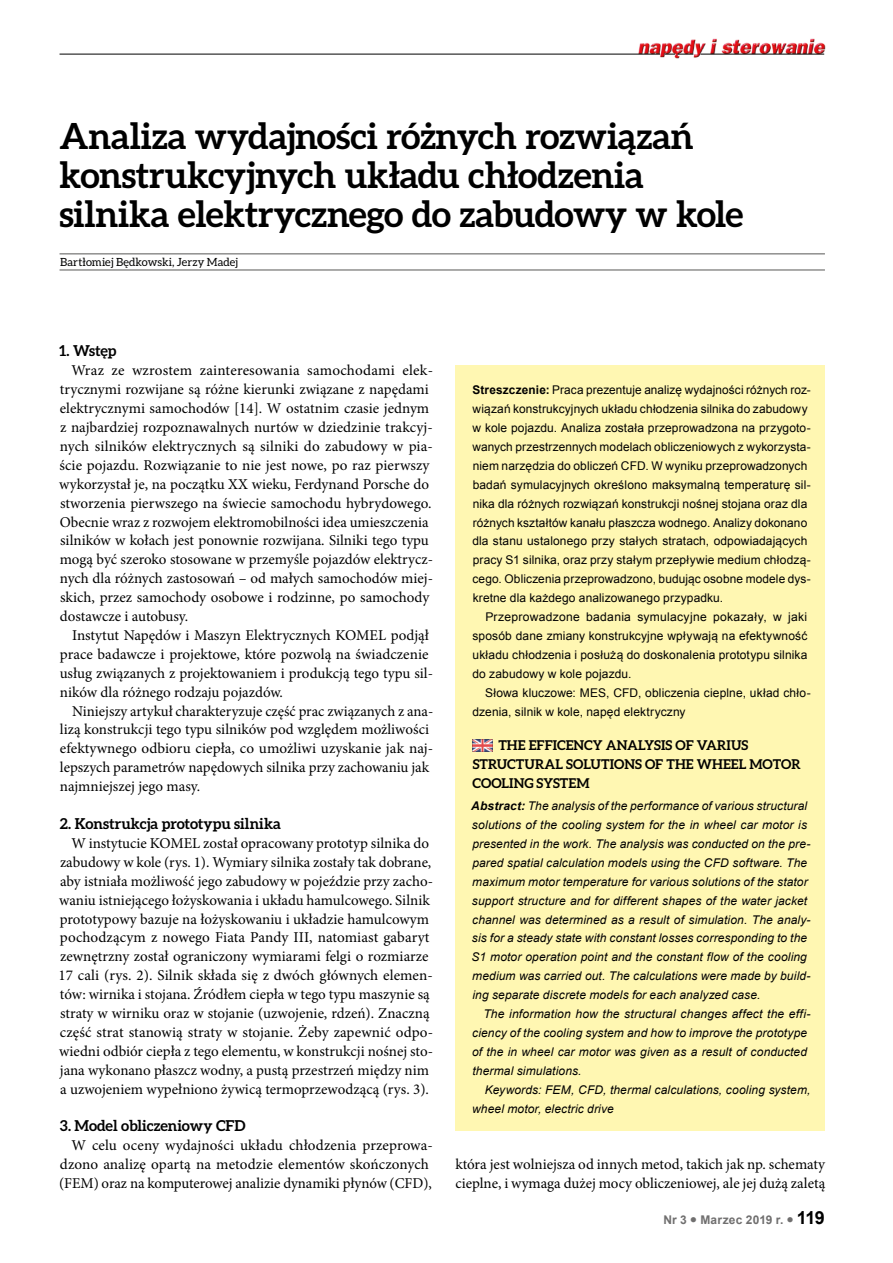
<style>
.page{position:relative;width:893px;height:1263px;background:#fff}
.page>*{position:absolute;margin:0;border:0;box-sizing:border-box;transform-origin:0 0}
.t1{font:700 36px/39px "Aleo";letter-spacing:-.01em;color:#000}
.t2{font:15px/18.9px "Minion Pro";color:#000}
.t3{font:700 15px "Aleo";color:#000}
.t4{font:700 13.5px/18.9px "Aleo";letter-spacing:.005em;color:#000}
.t5{font:12px/18.9px "Arial";letter-spacing:.01em;color:#000}
.t6{font:italic 12px/18.9px "Arial";letter-spacing:.01em;color:#000}
.t7{font:700 12px "Arial";letter-spacing:.02em;color:#706f6f}
.t8{font:11.25px "Aleo";letter-spacing:.005em;color:#000}
.s1{font-weight:700}
.s2{font-size:18px;color:#000}
</style>
<div class="page">
<img style="left:636px;top:38px;width:190px;height:21px">
<hr style="left:60px;top:54px;width:600px;height:1px;background:#000">
<svg style="left:665px;top:54px;width:28px;height:1px"></svg>
<hr style="left:700px;top:54px;width:124px;height:1px;background:#000">
<hr style="left:60px;top:254px;width:765px;height:1px;background:#575756">
<hr style="left:60px;top:270px;width:765px;height:1px;background:#575756">
<div style="left:455px;top:365px;width:370px;height:766px;background:#fff7b2"></div>
<img style="left:473px;top:739px;width:19px;height:12px">
<h1 class="t1" style="left:60px;top:115px;width:685px">Analiza wydajności różnych rozwiązań konstrukcyjnych układu chłodzenia silnika elektrycznego do zabudowy w kole</h1>
<p class="t8" style="left:60px;top:255px;width:179px">Bartłomiej Będkowski, Jerzy Madej</p>
<p class="t3" style="left:59px;top:342px;width:59px">1. Wstęp</p>
<p class="t2" style="left:59px;top:361px;width:375px;text-indent:12px">Wraz ze wzrostem zainteresowania samochodami elek&shy;trycznymi rozwijane są różne kierunki związane z napędami elektrycznymi samochodów [14]. W ostatnim czasie jednym z najbardziej rozpoznawalnych nurtów w dziedzinie trakcyj&shy;nych silników elektrycznych są silniki do zabudowy w pia&shy;ście pojazdu. Rozwiązanie to nie jest nowe, po raz pierwszy wykorzystał je, na początku XX wieku, Ferdynand Porsche do stworzenia pierwszego na świecie samochodu hybrydowego.<br>Obecnie wraz z rozwojem elektromobilności idea umieszczenia silników w kołach jest ponownie rozwijana. Silniki tego typu mogą być szeroko stosowane w przemyśle pojazdów elektrycz&shy;nych dla różnych zastosowań – od małych samochodów miej&shy;skich, przez samochody osobowe i rodzinne, po samochody dostawcze i autobusy.</p>
<p class="t2" style="left:60px;top:626px;width:375px;text-indent:12px">Instytut Napędów i Maszyn Elektrycznych KOMEL podjął prace badawcze i projektowe, które pozwolą na świadczenie usług związanych z projektowaniem i produkcją tego typu sil&shy;ników dla różnego rodzaju pojazdów.</p>
<p class="t2" style="left:60px;top:701px;width:375px;text-indent:12px">Niniejszy artykuł charakteryzuje część prac związanych z ana&shy;lizą konstrukcji tego typu silników pod względem możliwości efektywnego odbioru ciepła, co umożliwi uzyskanie jak naj&shy;lepszych parametrów napędowych silnika przy zachowaniu jak najmniejszej jego masy.</p>
<p class="t3" style="left:60px;top:815px;width:223px">2. Konstrukcja prototypu silnika</p>
<p class="t2" style="left:58px;top:834px;width:376px;text-align:center">W instytucie KOMEL został opracowany prototyp silnika do zabudowy w kole (rys. 1). Wymiary silnika zostały tak dobrane, aby istniała możliwość jego zabudowy w pojeździe przy zacho&shy;waniu istniejącego łożyskowania i układu hamulcowego. Silnik prototypowy bazuje na łożyskowaniu i układzie hamulcowym pochodzącym z nowego Fiata Pandy III, natomiast gabaryt zewnętrzny został ograniczony wymiarami felgi o rozmiarze 17 cali (rys. 2). Silnik składa się z dwóch głównych elemen&shy;tów: wirnika i stojana. Źródłem ciepła w tego typu maszynie są straty w wirniku oraz w stojanie (uzwojenie, rdzeń). Znaczną część strat stanowią straty w stojanie. Żeby zapewnić odpo&shy;wiedni odbiór ciepła z tego elementu, w konstrukcji nośnej sto&shy;jana wykonano płaszcz wodny, a pustą przestrzeń między nim a uzwojeniem wypełniono żywicą termoprzewodzącą (rys. 3).</p>
<p class="t3" style="left:60px;top:1117px;width:187px">3. Model obliczeniowy CFD</p>
<p class="t2" style="left:59px;top:1136px;width:375px;text-indent:12px">W celu oceny wydajności układu chłodzenia przeprowa&shy;dzono analizę opartą na metodzie elementów skończonych (FEM) oraz na komputerowej analizie dynamiki płynów (CFD),</p>
<p class="t5" style="left:472px;top:381px;width:340px"><span class="s1">Streszczenie:</span> Praca prezentuje analizę wydajności różnych roz&shy;wiązań konstrukcyjnych układu chłodzenia silnika do zabudowy w kole pojazdu. Analiza została przeprowadzona na przygoto&shy;wanych przestrzennych modelach obliczeniowych z wykorzysta&shy;niem narzędzia do obliczeń CFD. W wyniku przeprowadzonych badań symulacyjnych określono maksymalną temperaturę sil&shy;nika dla różnych rozwiązań konstrukcji nośnej stojana oraz dla różnych kształtów kanału płaszcza wodnego. Analizy dokonano dla stanu ustalonego przy stałych stratach, odpowiadających pracy S1 silnika, oraz przy stałym przepływie medium chłodzą&shy;cego. Obliczenia przeprowadzono, budując osobne modele dys&shy;kretne dla każdego analizowanego przypadku.</p>
<p class="t5" style="left:472px;top:607px;width:337px;text-align:justify;text-indent:13px">Przeprowadzone badania symulacyjne pokazały, w jaki sposób dane zmiany konstrukcyjne wpływają na efektywność układu chłodzenia i posłużą do doskonalenia prototypu silnika do zabudowy w kole pojazdu.</p>
<p class="t5" style="left:472px;top:683px;width:340px;text-indent:13px">Słowa kluczowe: MES, CFD, obliczenia cieplne, układ chło&shy;dzenia, silnik w kole, napęd elektryczny</p>
<p class="t4" style="left:472px;top:736px;width:330px;text-indent:26px">THE EFFICENCY ANALYSIS OF VARIUS<br>STRUCTURAL SOLUTIONS OF THE WHEEL MOTOR<br>COOLING SYSTEM</p>
<p class="t6" style="left:471px;top:797px;width:341px"><span class="s1">Abstract:</span> The analysis of the performance of various structural solutions of the cooling system for the in wheel car motor is presented in the work. The analysis was conducted on the pre&shy;pared spatial calculation models using the CFD software. The maximum motor temperature for various solutions of the stator support structure and for different shapes of the water jacket channel was determined as a result of simulation. The analy&shy;sis for a steady state with constant losses corresponding to the S1 motor operation point and the constant flow of the cooling medium was carried out. The calculations were made by build&shy;ing separate discrete models for each analyzed case.</p>
<p class="t6" style="left:472px;top:1004px;width:340px;text-indent:11px">The information how the structural changes affect the effi&shy;ciency of the cooling system and how to improve the prototype of the in wheel car motor was given as a result of conducted thermal simulations.</p>
<p class="t6" style="left:472px;top:1080px;width:340px;text-indent:13px">Keywords: FEM, CFD, thermal calculations, cooling system, wheel motor, electric drive</p>
<p class="t2" style="left:455px;top:1155px;width:371px">która jest wolniejsza od innych metod, takich jak np. schematy cieplne, i wymaga dużej mocy obliczeniowej, ale jej dużą zaletą</p>
<p class="t7" style="left:663px;top:1212px;width:163px">Nr 3 ● Marzec 2019 r. ● <span class="s2">119</span></p>
</div>
